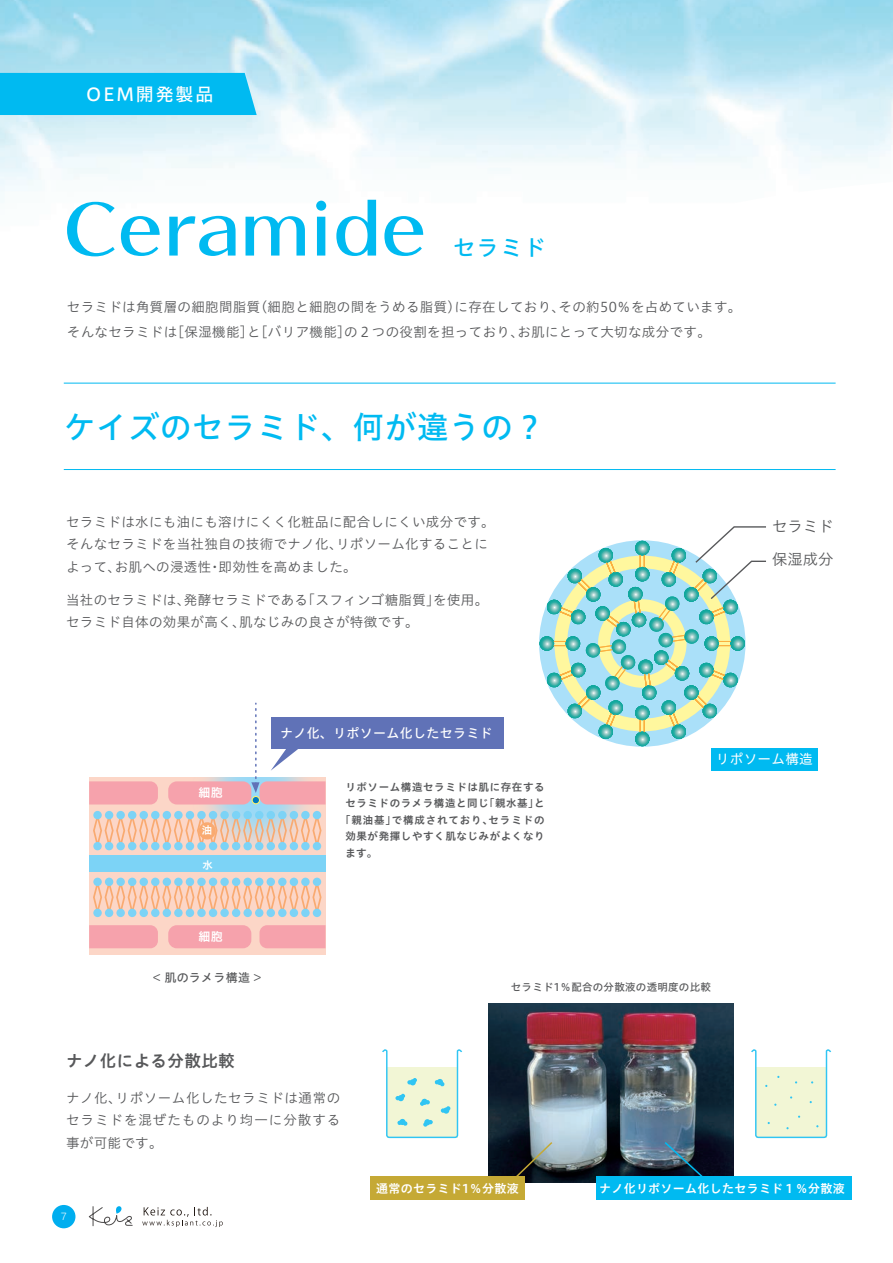
<style>
.page{position:relative;width:893px;height:1263px;background:#fff}
.page>*{position:absolute;margin:0;border:0;box-sizing:border-box;transform-origin:0 0}
.t1{font:70.65px "Kan 412 Typos Std";color:#00baf1}
.t2{font:31.5px "Hiragino UD Sans Std W5";letter-spacing:.025em;color:#00baf1}
.t3{font:22.5px "Hiragino UD Sans Std W5";color:#00baf1}
.t4{font:18px "Hiragino UD Sans Std W5";letter-spacing:.1em;color:#fff}
.t5{font:16.5px "Hiragino UD Sans Std W6";letter-spacing:.025em;color:#57585a}
.t6{font:15.3px/33px "Hiragino UD Sans Std W3";color:#57585a}
.t7{font:13.65px "Hiragino UD Sans Std W4";letter-spacing:.02em;color:#fff}
.t8{font:13.5px/22.5px "Hiragino UD Sans Std W3";letter-spacing:.025em;color:#57585a}
.t9{font:13.05px "Hiragino UD Sans Std W5";letter-spacing:.025em;color:#fff}
.t10{font:12px "Hiragino UD Sans Std W6";letter-spacing:.025em;color:#fff}
.t11{font:12px "Hiragino UD Sans Std W5";letter-spacing:.025em;color:#57585a}
.t12{font:10.5px "Hiragino UD Sans Std W6";letter-spacing:.055em;color:#57585a}
.t13{font:10.5px "Hiragino UD Sans Std W5";letter-spacing:.025em;color:#57585a}
.t14{font:10.5px "Hiragino UD Sans Std W6";letter-spacing:.08em;color:#57585a}
.t15{font:10.5px "Hiragino UD Sans Std W6";color:#fff}
.t16{font:9.6px "Hira Maru Std W2";color:#fff}
</style>
<div class="page">
<hr style="left:64px;top:469px;width:772px;height:1px;background:#00baf1">
<hr style="left:64px;top:383px;width:772px;height:1px;background:#00baf1">
<div style="left:711px;top:748px;width:107px;height:22px;background:#00baf1"></div>
<div style="left:0;top:73px;width:257px;height:42px;background:#00baf1"></div>
<div style="left:89px;top:777px;width:237px;height:177px;background:#fcd6c7"></div>
<img style="left:190px;top:777px;width:127px;height:73px">
<div style="left:93px;top:842px;width:9px;height:8px;background:#7cd3f6;border-radius:50%"></div>
<div style="left:105px;top:842px;width:8px;height:8px;background:#7cd3f6;border-radius:50%"></div>
<div style="left:116px;top:842px;width:9px;height:8px;background:#7cd3f6;border-radius:50%"></div>
<div style="left:128px;top:842px;width:8px;height:8px;background:#7cd3f6;border-radius:50%"></div>
<div style="left:140px;top:842px;width:8px;height:8px;background:#7cd3f6;border-radius:50%"></div>
<div style="left:151px;top:842px;width:8px;height:8px;background:#7cd3f6;border-radius:50%"></div>
<div style="left:163px;top:842px;width:8px;height:8px;background:#7cd3f6;border-radius:50%"></div>
<div style="left:174px;top:842px;width:9px;height:8px;background:#7cd3f6;border-radius:50%"></div>
<div style="left:186px;top:842px;width:8px;height:8px;background:#7cd3f6;border-radius:50%"></div>
<div style="left:197px;top:842px;width:9px;height:8px;background:#7cd3f6;border-radius:50%"></div>
<div style="left:209px;top:842px;width:8px;height:8px;background:#7cd3f6;border-radius:50%"></div>
<div style="left:220px;top:842px;width:9px;height:8px;background:#7cd3f6;border-radius:50%"></div>
<div style="left:232px;top:842px;width:8px;height:8px;background:#7cd3f6;border-radius:50%"></div>
<div style="left:243px;top:842px;width:9px;height:8px;background:#7cd3f6;border-radius:50%"></div>
<div style="left:255px;top:842px;width:8px;height:8px;background:#7cd3f6;border-radius:50%"></div>
<div style="left:267px;top:842px;width:8px;height:8px;background:#7cd3f6;border-radius:50%"></div>
<div style="left:278px;top:842px;width:9px;height:8px;background:#7cd3f6;border-radius:50%"></div>
<div style="left:290px;top:842px;width:8px;height:8px;background:#7cd3f6;border-radius:50%"></div>
<div style="left:301px;top:842px;width:9px;height:8px;background:#7cd3f6;border-radius:50%"></div>
<svg style="left:93px;top:810px;width:229px;height:37px"></svg>
<div style="left:313px;top:811px;width:8px;height:8px;background:#7cd3f6;border-radius:50%"></div>
<div style="left:313px;top:842px;width:8px;height:8px;background:#7cd3f6;border-radius:50%"></div>
<div style="left:93px;top:909px;width:9px;height:8px;background:#7cd3f6;border-radius:50%"></div>
<div style="left:105px;top:909px;width:8px;height:8px;background:#7cd3f6;border-radius:50%"></div>
<div style="left:116px;top:909px;width:9px;height:8px;background:#7cd3f6;border-radius:50%"></div>
<div style="left:128px;top:909px;width:8px;height:8px;background:#7cd3f6;border-radius:50%"></div>
<div style="left:140px;top:909px;width:8px;height:8px;background:#7cd3f6;border-radius:50%"></div>
<div style="left:151px;top:909px;width:8px;height:8px;background:#7cd3f6;border-radius:50%"></div>
<div style="left:163px;top:909px;width:8px;height:8px;background:#7cd3f6;border-radius:50%"></div>
<div style="left:174px;top:909px;width:9px;height:8px;background:#7cd3f6;border-radius:50%"></div>
<div style="left:186px;top:909px;width:8px;height:8px;background:#7cd3f6;border-radius:50%"></div>
<div style="left:197px;top:909px;width:9px;height:8px;background:#7cd3f6;border-radius:50%"></div>
<div style="left:209px;top:909px;width:8px;height:8px;background:#7cd3f6;border-radius:50%"></div>
<div style="left:220px;top:909px;width:9px;height:8px;background:#7cd3f6;border-radius:50%"></div>
<div style="left:232px;top:909px;width:8px;height:8px;background:#7cd3f6;border-radius:50%"></div>
<div style="left:243px;top:909px;width:9px;height:8px;background:#7cd3f6;border-radius:50%"></div>
<div style="left:255px;top:909px;width:8px;height:8px;background:#7cd3f6;border-radius:50%"></div>
<div style="left:267px;top:909px;width:8px;height:8px;background:#7cd3f6;border-radius:50%"></div>
<div style="left:278px;top:909px;width:9px;height:8px;background:#7cd3f6;border-radius:50%"></div>
<div style="left:290px;top:909px;width:8px;height:8px;background:#7cd3f6;border-radius:50%"></div>
<div style="left:301px;top:909px;width:9px;height:8px;background:#7cd3f6;border-radius:50%"></div>
<svg style="left:93px;top:877px;width:229px;height:37px"></svg>
<div style="left:313px;top:878px;width:8px;height:8px;background:#7cd3f6;border-radius:50%"></div>
<div style="left:313px;top:909px;width:8px;height:8px;background:#7cd3f6;border-radius:50%"></div>
<div style="left:89px;top:855px;width:237px;height:17px;background:#7cd3f6"></div>
<div style="left:199px;top:822px;width:17px;height:17px;background:#f9aa71;border-radius:50%"></div>
<svg style="left:635px;top:732px;width:14px;height:14px"></svg>
<svg style="left:540px;top:636px;width:14px;height:15px"></svg>
<svg style="left:546px;top:526px;width:220px;height:214px"></svg>
<img style="left:489px;top:1004px;width:244px;height:179px">
<div style="left:370px;top:1177px;width:155px;height:23px;background:#c5a935"></div>
<div style="left:596px;top:1176px;width:255px;height:24px;background:#00baf1"></div>
<svg style="left:89px;top:925px;width:69px;height:23px;background:#f6a3ac"></svg>
<svg style="left:259px;top:925px;width:67px;height:23px;background:#f6a3ad"></svg>
<div style="left:168px;top:925px;width:83px;height:23px;background:#f6a2ac;border-radius:8px"></div>
<svg style="left:89px;top:781px;width:69px;height:23px;background:#f6a3ac"></svg>
<div style="left:168px;top:781px;width:83px;height:23px;background:#f6a2ac;border-radius:8px"></div>
<svg style="left:511px;top:1140px;width:43px;height:42px;background:#424847"></svg>
<svg style="left:663px;top:1140px;width:44px;height:36px;background:#2c4154"></svg>
<div style="left:271px;top:717px;width:233px;height:32px;background:#6072b7"></div>
<svg style="left:251px;top:703px;width:75px;height:101px"></svg>
<svg style="left:382px;top:1049px;width:81px;height:90px"></svg>
<svg style="left:751px;top:1049px;width:81px;height:90px"></svg>
<svg style="left:88px;top:1206px;width:45px;height:20px"></svg>
<svg style="left:142px;top:1207px;width:81px;height:20px"></svg>
<div style="left:52px;top:1205px;width:23px;height:23px;background:#00aeef;border-radius:50%"></div>
<h3 class="t4" style="left:86px;top:81px;width:129px">OEM開発製品</h3>
<h1 class="t1" style="left:63px;top:191px;width:364px">Ceramide</h1>
<h3 class="t3" style="left:453px;top:231px;width:94px">セラミド</h3>
<p class="t8" style="left:67px;top:293px;width:676px;line-height:25.5px">セラミドは角質層の細胞間脂質（細胞と細胞の間をうめる脂質）に存在しており、その約50％を占めています。そんなセラミドは[保湿機能]と[バリア機能]の２つの役割を担っており、お肌にとって大切な成分です。</p>
<h2 class="t2" style="left:64px;top:403px;width:483px">ケイズのセラミド、何が違うの？</h2>
<p class="t8" style="left:66px;top:509px;width:430px">セラミドは水にも油にも溶けにくく化粧品に配合しにくい成分です。そんなセラミドを当社独自の技術でナノ化、リポソーム化することによって、お肌への浸透性・即効性を高めました。</p>
<p class="t8" style="left:66px;top:587px;width:424px">当社のセラミドは、発酵セラミドである「スフィンゴ糖脂質」を使用。セラミド自体の効果が高く、肌なじみの良さが特徴です。</p>
<p class="t6" style="left:772px;top:508px;width:63px">セラミド保湿成分</p>
<p class="t10" style="left:199px;top:783px;width:26px">細胞</p>
<p class="t15" style="left:202px;top:822px;width:12px">油</p>
<p class="t15" style="left:202px;top:857px;width:12px">水</p>
<p class="t9" style="left:280px;top:724px;width:214px">ナノ化、リポソーム化したセラミド</p>
<p class="t12" style="left:345px;top:779px;width:201px">リポソーム構造セラミドは肌に存在する</p>
<p class="t12" style="left:345px;top:795px;width:201px">セラミドのラメラ構造と同じ「親水基」と</p>
<p class="t14" style="left:340px;top:812px;width:206px">「親油基」で構成されており、セラミドの</p>
<p class="t12" style="left:345px;top:828px;width:201px">効果が発揮しやすく肌なじみがよくなり</p>
<p class="t12" style="left:345px;top:845px;width:34px">ます。</p>
<p class="t7" style="left:716px;top:749px;width:98px">リポソーム構造</p>
<p class="t10" style="left:199px;top:927px;width:26px">細胞</p>
<p class="t11" style="left:153px;top:968px;width:109px">&lt; 肌のラメラ構造 &gt;</p>
<p class="t5" style="left:66px;top:1048px;width:170px">ナノ化による分散比較</p>
<p class="t8" style="left:66px;top:1085px;width:276px;text-align:justify">ナノ化、リポソーム化したセラミドは通常のセラミドを混ぜたものより均一に分散する事が可能です。</p>
<p class="t13" style="left:511px;top:979px;width:202px">セラミド1％配合の分散液の透明度の比較</p>
<p class="t16" style="left:61px;top:1209px;width:8px">7</p>
<p class="t10" style="left:376px;top:1179px;width:144px">通常のセラミド1％分散液</p>
<p class="t10" style="left:599px;top:1179px;width:247px">ナノ化リポソーム化したセラミド１％分散液</p>
</div>
